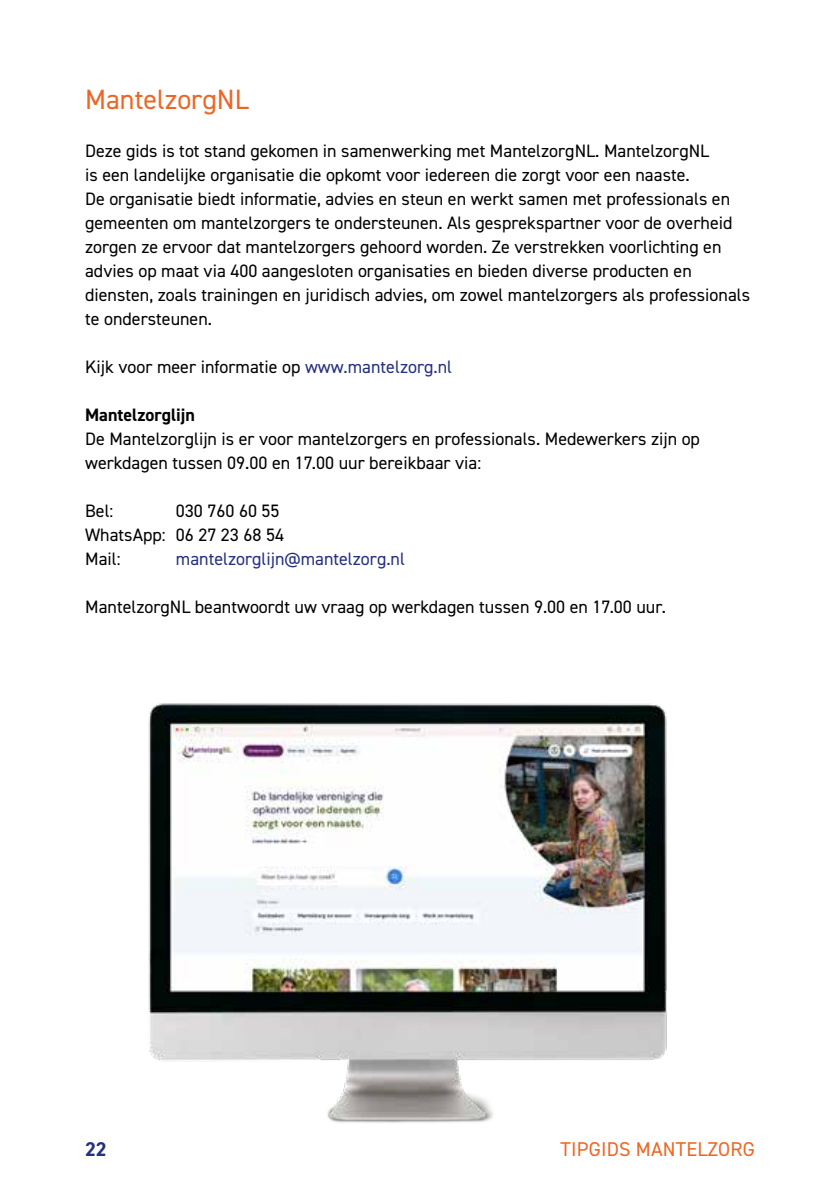
<style>
.page{position:relative;width:840px;height:1191px;background:#fff}
.page>*{position:absolute;margin:0;border:0;box-sizing:border-box;transform-origin:0 0}
.t1{font:28px "DIN2014";color:#ec6725}
.t2{font:20px "DIN2014";letter-spacing:.01em;color:#ec6725}
.t3{font:700 20px "DIN2014";color:#253081}
.t4{font:18px/24px "DIN2014";color:#000}
.t5{font:18px "DIN2014";color:#253081}
.t6{font:700 18px "DIN2014";color:#000}
.s1{color:#253081}
</style>
<div class="page">
<img style="left:148px;top:703px;width:519px;height:420px">
<h1 class="t1" style="left:85px;top:82px;width:165px">MantelzorgNL</h1>
<p class="t4" style="left:85px;top:139px;width:666px">Deze gids is tot stand gekomen in samenwerking met MantelzorgNL. MantelzorgNL<br>is een landelijke organisatie die opkomt voor iedereen die zorgt voor een naaste.<br>De organisatie biedt informatie, advies en steun en werkt samen met professionals en gemeenten om mantelzorgers te ondersteunen. Als gesprekspartner voor de overheid zorgen ze ervoor dat mantelzorgers gehoord worden. Ze verstrekken voorlichting en advies op maat via 400 aangesloten organisaties en bieden diverse producten en diensten, zoals trainingen en juridisch advies, om zowel mantelzorgers als professionals te ondersteunen.</p>
<p class="t4" style="left:85px;top:354px;width:368px">Kijk voor meer informatie op <span class="s1">www.mantelzorg.nl</span></p>
<p class="t6" style="left:85px;top:403px;width:111px">Mantelzorglijn</p>
<p class="t4" style="left:85px;top:426px;width:616px">De Mantelzorglijn is er voor mantelzorgers en professionals. Medewerkers zijn op werkdagen tussen 09.00 en 17.00 uur bereikbaar via:</p>
<p class="t4" style="left:85px;top:498px;width:30px">Bel:</p>
<p class="t4" style="left:85px;top:498px;width:200px;text-indent:91px">030 760 60 55<br>WhatsApp: 06 27 23 68 54<br>Mail:</p>
<p class="t5" style="left:176px;top:548px;width:230px">mantelzorglijn@mantelzorg.nl</p>
<p class="t4" style="left:85px;top:594px;width:582px">MantelzorgNL beantwoordt uw vraag op werkdagen tussen 9.00 en 17.00 uur.</p>
<p class="t3" style="left:85px;top:1136px;width:23px">22</p>
<p class="t2" style="left:560px;top:1136px;width:195px">TIPGIDS MANTELZORG</p>
</div>
